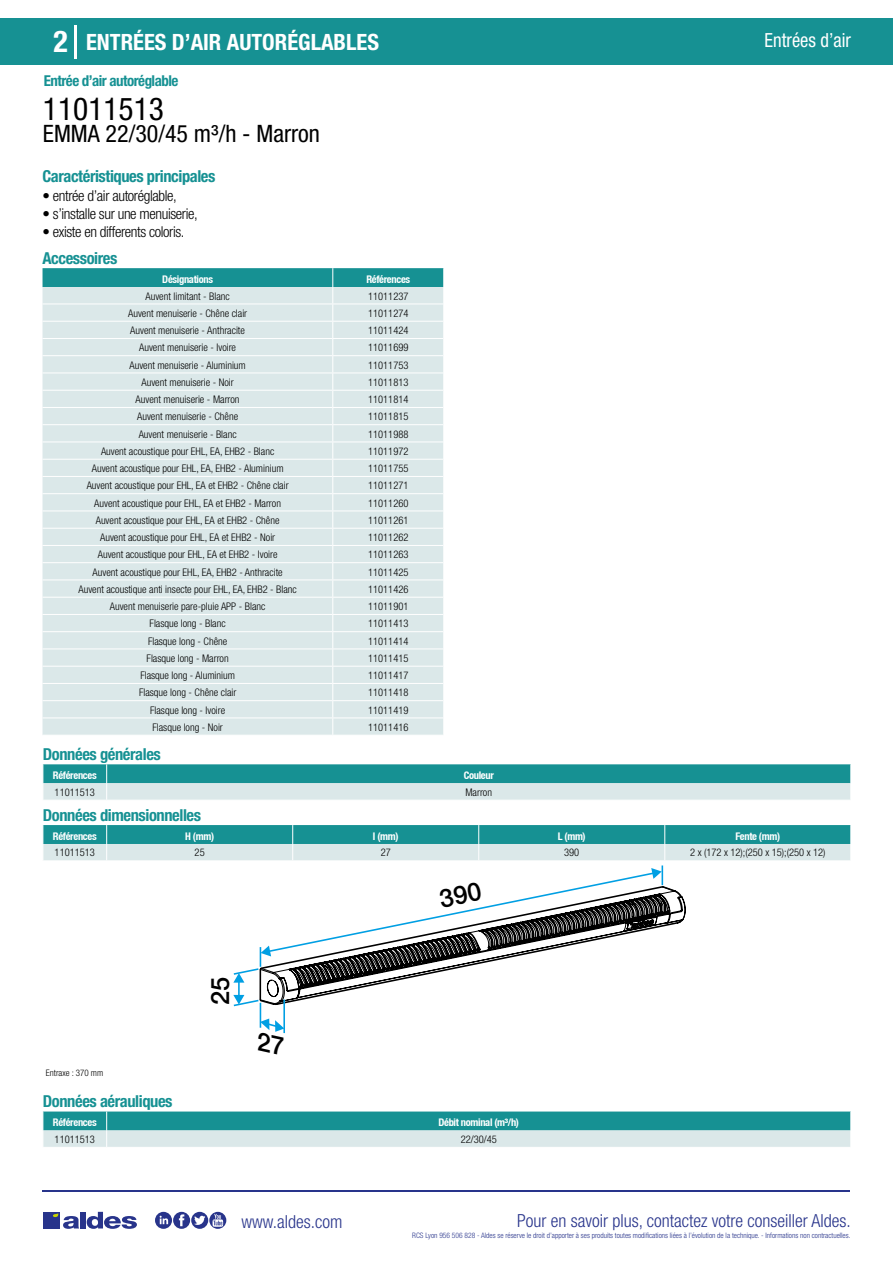
<style>
.page{position:relative;width:893px;height:1263px;background:#fff}
.page>*{position:absolute;margin:0;border:0;box-sizing:border-box;transform-origin:0 0}
.t1{font:condensed 31.5px "Helvetica Neue LT Std";color:#000}
.t2{font:700 condensed 30px "Helvetica Neue LT Std";color:#fff}
.t3{font:500 25.35px "Helvetica Neue";color:#000}
.t4{font:condensed 24px "Helvetica Neue LT Std";color:#000}
.t5{font:700 condensed 22.5px "Helvetica Neue LT Std";color:#fff}
.t6{font:condensed 19.5px "Helvetica Neue LT Std";color:#fff;scale:.95 1}
.t7{font:300 condensed 18px "Helvetica Neue";color:#28348b}
.t8{font:700 condensed 16.5px "Helvetica Neue LT Std";letter-spacing:-.025em;color:#169193}
.t9{font:300 condensed 15px "Helvetica Neue LT Std";letter-spacing:-.025em;color:#000}
.t10{font:700 condensed 15px "Helvetica Neue LT Std";letter-spacing:-.035em;color:#169193}
.t11{font:300 condensed 10.5px "Helvetica Neue";color:#000}
.t12{font:700 condensed 10.5px "Helvetica Neue";letter-spacing:-.03em;color:#fff}
.t13{font:300 condensed 9px "Helvetica Neue";color:#000}
.t14{font:300 condensed 7.5px "Helvetica Neue";color:#28348b}
</style>
<div class="page">
<div style="left:0;top:18px;width:893px;height:46px;background:#169193"></div>
<hr style="left:74px;top:25px;width:2px;height:33px;background:#fff">
<hr style="left:43px;top:1190px;width:807px;height:1px;background:#28348b">
<svg style="left:155px;top:1212px;width:71px;height:17px"></svg>
<div style="left:43px;top:1212px;width:17px;height:16px;background:#28348b"></div>
<div style="left:80px;top:1212px;width:6px;height:16px;background:#28348b"></div>
<svg style="left:87px;top:1212px;width:50px;height:17px"></svg>
<svg style="left:53px;top:1213px;width:26px;height:16px"></svg>
<svg style="left:43px;top:268px;width:401px;height:467px;background:#d5e5e6"></svg>
<svg style="left:43px;top:764px;width:808px;height:36px;background:#75bbbc"></svg>
<svg style="left:43px;top:825px;width:808px;height:36px;background:#75bbbc"></svg>
<svg style="left:43px;top:1111px;width:808px;height:36px;background:#76bbbd"></svg>
<svg style="left:233px;top:868px;width:451px;height:139px"></svg>
<svg style="left:259px;top:1018px;width:25px;height:15px"></svg>
<h2 class="t2" style="left:54px;top:24px;width:16px">2</h2>
<h3 class="t5" style="left:86px;top:28px;width:294px">ENTRÉES D’AIR AUTORÉGLABLES</h3>
<h3 class="t6" style="left:765px;top:29px;width:92px">Entrées d’air</h3>
<h3 class="t10" style="left:44px;top:71px;width:136px">Entrée d’air autoréglable</h3>
<h1 class="t1" style="left:43px;top:91px;width:122px">11011513</h1>
<h3 class="t4" style="left:43px;top:120px;width:278px">EMMA 22/30/45 m³/h - Marron</h3>
<h3 class="t8" style="left:43px;top:166px;width:174px">Caractéristiques principales</h3>
<h3 class="t9" style="left:43px;top:187px;width:136px">• entrée d’air autoréglable,</h3>
<h3 class="t9" style="left:43px;top:205px;width:157px">• s’installe sur une menuiserie,</h3>
<h3 class="t9" style="left:43px;top:223px;width:143px">• existe en differents coloris.</h3>
<h3 class="t8" style="left:43px;top:248px;width:76px">Accessoires</h3>
<p class="t12" style="left:162px;top:273px;width:52px">Désignations</p>
<p class="t12" style="left:366px;top:273px;width:45px">Références</p>
<p class="t11" style="left:145px;top:290px;width:86px">Auvent limitant - Blanc</p>
<p class="t11" style="left:368px;top:290px;width:42px">11011237</p>
<p class="t11" style="left:128px;top:307px;width:121px">Auvent menuiserie - Chêne clair</p>
<p class="t11" style="left:368px;top:307px;width:42px">11011274</p>
<p class="t11" style="left:130px;top:324px;width:116px">Auvent menuiserie - Anthracite</p>
<p class="t11" style="left:368px;top:324px;width:42px">11011424</p>
<p class="t11" style="left:139px;top:341px;width:98px">Auvent menuiserie - Ivoire</p>
<p class="t11" style="left:368px;top:341px;width:42px">11011699</p>
<p class="t11" style="left:129px;top:359px;width:118px">Auvent menuiserie - Aluminium</p>
<p class="t11" style="left:368px;top:359px;width:42px">11011753</p>
<p class="t11" style="left:142px;top:376px;width:94px">Auvent menuiserie - Noir</p>
<p class="t11" style="left:368px;top:376px;width:42px">11011813</p>
<p class="t11" style="left:136px;top:393px;width:105px">Auvent menuiserie - Marron</p>
<p class="t11" style="left:368px;top:393px;width:42px">11011814</p>
<p class="t11" style="left:137px;top:411px;width:103px">Auvent menuiserie - Chêne</p>
<p class="t11" style="left:368px;top:411px;width:42px">11011815</p>
<p class="t11" style="left:139px;top:428px;width:99px">Auvent menuiserie - Blanc</p>
<p class="t11" style="left:368px;top:428px;width:42px">11011988</p>
<p class="t11" style="left:101px;top:445px;width:175px">Auvent acoustique pour EHL, EA, EHB2 - Blanc</p>
<p class="t11" style="left:368px;top:445px;width:42px">11011972</p>
<p class="t11" style="left:92px;top:462px;width:193px">Auvent acoustique pour EHL, EA, EHB2 - Aluminium</p>
<p class="t11" style="left:368px;top:462px;width:42px">11011755</p>
<p class="t11" style="left:87px;top:480px;width:203px">Auvent acoustique pour EHL, EA et EHB2 - Chêne clair</p>
<p class="t11" style="left:368px;top:480px;width:42px">11011271</p>
<p class="t11" style="left:94px;top:497px;width:188px">Auvent acoustique pour EHL, EA et EHB2 - Marron</p>
<p class="t11" style="left:368px;top:497px;width:42px">11011260</p>
<p class="t11" style="left:96px;top:514px;width:185px">Auvent acoustique pour EHL, EA et EHB2 - Chêne</p>
<p class="t11" style="left:368px;top:514px;width:42px">11011261</p>
<p class="t11" style="left:100px;top:531px;width:177px">Auvent acoustique pour EHL, EA et EHB2 - Noir</p>
<p class="t11" style="left:368px;top:531px;width:42px">11011262</p>
<p class="t11" style="left:98px;top:549px;width:181px">Auvent acoustique pour EHL, EA et EHB2 - Ivoire</p>
<p class="t11" style="left:368px;top:549px;width:42px">11011263</p>
<p class="t11" style="left:93px;top:566px;width:192px">Auvent acoustique pour EHL, EA, EHB2 - Anthracite</p>
<p class="t11" style="left:368px;top:566px;width:42px">11011425</p>
<p class="t11" style="left:78px;top:583px;width:220px">Auvent acoustique anti insecte pour EHL, EA, EHB2 - Blanc</p>
<p class="t11" style="left:368px;top:583px;width:42px">11011426</p>
<p class="t11" style="left:110px;top:600px;width:157px">Auvent menuiserie pare-pluie APP - Blanc</p>
<p class="t11" style="left:368px;top:600px;width:42px">11011901</p>
<p class="t11" style="left:150px;top:618px;width:78px">Flasque long - Blanc</p>
<p class="t11" style="left:368px;top:618px;width:42px">11011413</p>
<p class="t11" style="left:148px;top:635px;width:81px">Flasque long - Chêne</p>
<p class="t11" style="left:368px;top:635px;width:42px">11011414</p>
<p class="t11" style="left:147px;top:652px;width:84px">Flasque long - Marron</p>
<p class="t11" style="left:368px;top:652px;width:42px">11011415</p>
<p class="t11" style="left:140px;top:669px;width:96px">Flasque long - Aluminium</p>
<p class="t11" style="left:368px;top:669px;width:42px">11011417</p>
<p class="t11" style="left:139px;top:687px;width:99px">Flasque long - Chêne clair</p>
<p class="t11" style="left:368px;top:687px;width:42px">11011418</p>
<p class="t11" style="left:150px;top:704px;width:77px">Flasque long - Ivoire</p>
<p class="t11" style="left:368px;top:704px;width:42px">11011419</p>
<p class="t11" style="left:152px;top:721px;width:72px">Flasque long - Noir</p>
<p class="t11" style="left:368px;top:721px;width:42px">11011416</p>
<h3 class="t8" style="left:43px;top:744px;width:119px">Données générales</h3>
<p class="t12" style="left:53px;top:769px;width:45px">Références</p>
<p class="t12" style="left:464px;top:769px;width:32px">Couleur</p>
<p class="t11" style="left:55px;top:786px;width:42px">11011513</p>
<p class="t11" style="left:465px;top:786px;width:28px">Marron</p>
<h3 class="t8" style="left:43px;top:805px;width:160px">Données dimensionnelles</h3>
<p class="t12" style="left:53px;top:829px;width:45px">Références</p>
<p class="t12" style="left:185px;top:829px;width:30px">H (mm)</p>
<p class="t12" style="left:373px;top:829px;width:27px">l (mm)</p>
<p class="t12" style="left:558px;top:829px;width:29px">L (mm)</p>
<p class="t12" style="left:735px;top:829px;width:46px">Fente (mm)</p>
<p class="t11" style="left:55px;top:847px;width:42px">11011513</p>
<p class="t11" style="left:195px;top:847px;width:12px">25</p>
<p class="t11" style="left:381px;top:847px;width:12px">27</p>
<p class="t11" style="left:564px;top:847px;width:17px">390</p>
<p class="t11" style="left:690px;top:847px;width:137px">2 x (172 x 12);(250 x 15);(250 x 12)</p>
<h3 class="t3" style="left:205px;top:1005px;width:30px;rotate:-90deg">25</h3>
<p class="t13" style="left:46px;top:1067px;width:59px">Entraxe : 370 mm</p>
<h3 class="t8" style="left:43px;top:1091px;width:131px">Données aérauliques</h3>
<p class="t12" style="left:53px;top:1116px;width:45px">Références</p>
<p class="t12" style="left:438px;top:1116px;width:82px">Débit nominal (m³/h)</p>
<p class="t11" style="left:55px;top:1133px;width:42px">11011513</p>
<p class="t11" style="left:461px;top:1133px;width:38px">22/30/45</p>
<h3 class="t7" style="left:241px;top:1211px;width:102px">www.aldes.com</h3>
<h3 class="t7" style="left:517px;top:1211px;width:335px">Pour en savoir plus, contactez votre conseiller Aldes.</h3>
<p class="t14" style="left:412px;top:1230px;width:440px">RCS Lyon 956 506 828 - Aldes se réserve le droit d’apporter à ses produits toutes modifications liées à l’évolution de la technique. - Informations non contractuelles.</p>
</div>
